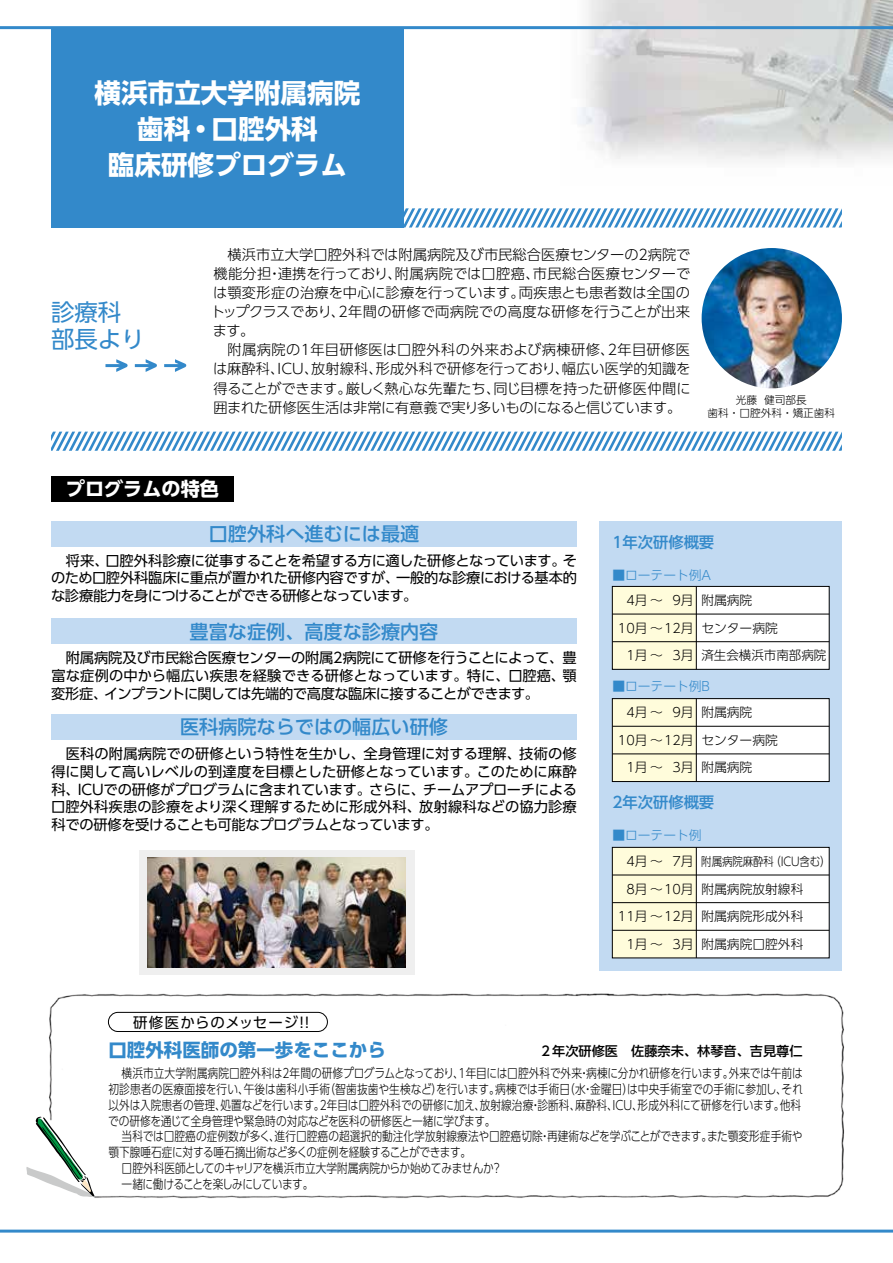
<style>
.page{position:relative;width:893px;height:1263px;background:#fff}
.page>*{position:absolute;margin:0;border:0;box-sizing:border-box;transform-origin:0 0}
.t1{font:700 26.55px/36.2px "UD Shin Go Pr 6";color:#fff;text-align:center}
.t2{font:23.4px/27px "UD Shin Go Pr 6";color:#3389ca}
.t3{font:500 19.2px "UD Shin Go Pr 6";color:#3389ca}
.t4{font:700 19.2px "UD Shin Go Pr 6";color:#fff}
.t5{font:700 18.45px "UD Shin Go Pr 6";color:#3389ca}
.t6{font:500 15.3px "UD Shin Go Pr 6";color:#3389ca}
.t7{font:14.4px "UD Shin Go Pr 6";letter-spacing:.065em;color:#000}
.t8{font:14.25px/17.9px "UD Shin Go Pr 6";letter-spacing:-.03em;color:#000;text-align:justify}
.t9{font:300 14.25px/19.2px "UD Shin Go Pr 6";letter-spacing:-.005em;color:#000;text-align:justify}
.t10{font:500 13.2px "UD Shin Go Pr 6";color:#000}
.t11{font:300 12.75px/15.8px "UD Shin Go Pr 6";color:#000;scale:.84 1}
.t12{font:300 12.75px/27.6px "UD Shin Go Pr 6";color:#000;text-align:right}
.t13{font:300 12.75px "UD Shin Go Pr 6";letter-spacing:-.02em;color:#000;scale:.84 1}
.t14{font:300 12.75px "UD Shin Go Pr 6";letter-spacing:-.03em;color:#000;scale:.84 1}
.t15{font:300 12.75px "UD Shin Go Pr 6";color:#3389ca}
.t16{font:300 12.75px "UD Shin Go Pr 6";letter-spacing:-.05em;color:#000;scale:.84 1}
.t17{font:300 12px "UD Shin Go Pr 6";letter-spacing:-.01em;color:#000;scale:.87 1}
.t18{font:300 10.65px/12.8px "UD Shin Go Pr 6";color:#000;text-align:center}
</style>
<div class="page">
<div style="left:600px;top:521px;width:242px;height:449px;background:#c2daf2"></div>
<img style="left:561px;top:0;width:332px;height:160px">
<img style="left:49px;top:993px;width:795px;height:206px">
<svg style="left:26px;top:1117px;width:69px;height:80px"></svg>
<hr style="left:0;top:1229px;width:893px;height:3px;background:#3389ca">
<svg style="left:404px;top:208px;width:438px;height:19px"></svg>
<svg style="left:51px;top:432px;width:791px;height:19px"></svg>
<hr style="left:0;top:26px;width:893px;height:3px;background:#3389ca">
<div style="left:51px;top:28px;width:353px;height:199px;background:#3389ca"></div>
<div style="left:51px;top:476px;width:183px;height:26px;background:#000"></div>
<div style="left:51px;top:521px;width:526px;height:25px;background:#c2daf2"></div>
<div style="left:51px;top:619px;width:526px;height:25px;background:#c2daf2"></div>
<div style="left:51px;top:714px;width:526px;height:25px;background:#c2daf2"></div>
<div style="left:612px;top:586px;width:85px;height:83px;background:#fffcdb"></div>
<div style="left:696px;top:586px;width:133px;height:83px;background:#fff"></div>
<div style="left:612px;top:586px;width:217px;height:83px;border:1px solid #000"></div>
<hr style="left:612px;top:614px;width:217px;height:1px;background:#000">
<hr style="left:612px;top:641px;width:217px;height:1px;background:#000">
<hr style="left:696px;top:586px;width:1px;height:83px;background:#000">
<div style="left:612px;top:699px;width:85px;height:82px;background:#fffcdb"></div>
<div style="left:696px;top:699px;width:133px;height:82px;background:#fff"></div>
<div style="left:612px;top:698px;width:217px;height:84px;border:1px solid #000"></div>
<hr style="left:612px;top:726px;width:217px;height:1px;background:#000">
<hr style="left:612px;top:754px;width:217px;height:1px;background:#000">
<hr style="left:696px;top:699px;width:1px;height:82px;background:#000">
<div style="left:612px;top:847px;width:85px;height:111px;background:#fffcdb"></div>
<div style="left:696px;top:847px;width:133px;height:111px;background:#fff"></div>
<div style="left:612px;top:847px;width:217px;height:111px;border:1px solid #000"></div>
<hr style="left:612px;top:875px;width:217px;height:1px;background:#000">
<hr style="left:612px;top:902px;width:217px;height:1px;background:#000">
<hr style="left:612px;top:930px;width:217px;height:1px;background:#000">
<hr style="left:696px;top:847px;width:1px;height:111px;background:#000">
<svg style="left:108px;top:1012px;width:220px;height:20px"></svg>
<svg style="left:135px;top:359px;width:22px;height:13px"></svg>
<svg style="left:105px;top:359px;width:23px;height:13px"></svg>
<svg style="left:164px;top:359px;width:22px;height:13px"></svg>
<img style="left:702px;top:248px;width:140px;height:140px;border-radius:70px">
<div style="left:139px;top:850px;width:275px;height:125px;background:#efefef"></div>
<img style="left:148px;top:858px;width:258px;height:110px">
<h1 class="t1" style="left:95px;top:74px;width:267px">横浜市立大学附属病院歯科・口腔外科<br>臨床研修プログラム</h1>
<h2 class="t2" style="left:51px;top:298px;width:95px">診療科部長より</h2>
<p class="t9" style="left:211px;top:244px;width:481px;text-indent:17px">横浜市立大学口腔外科では附属病院及び市民総合医療センターの２病院で機能分担・連携を行っており、附属病院では口腔癌、市民総合医療センターでは顎変形症の治療を中心に診療を行っています。両疾患とも患者数は全国のトップクラスであり、2年間の研修で両病院での高度な研修を行うことが出来ます。</p>
<p class="t9" style="left:213px;top:340px;width:479px;text-indent:15px">附属病院の1年目研修医は口腔外科の外来および病棟研修、2年目研修医は麻酔科、ＩＣＵ、放射線科、形成外科で研修を行っており、幅広い医学的知識を得ることができます。厳しく熱心な先輩たち、同じ目標を持った研修医仲間に囲まれた研修医生活は非常に有意義で実り多いものになると信じています。</p>
<p class="t18" style="left:708px;top:393px;width:129px">光藤 健司部長<br>歯科・口腔外科・矯正歯科</p>
<h3 class="t4" style="left:66px;top:473px;width:155px">プログラムの特色</h3>
<h3 class="t3" style="left:209px;top:518px;width:212px">口腔外科へ進むには最適</h3>
<p class="t8" style="left:51px;top:551px;width:527px">　将来、口腔外科診療に従事することを希望する方に適した研修となっています。そのため口腔外科臨床に重点が置かれた研修内容ですが、一般的な診療における基本的な診療能力を身につけることができる研修となっています。</p>
<h3 class="t3" style="left:190px;top:616px;width:250px">豊富な症例、高度な診療内容</h3>
<p class="t8" style="left:51px;top:648px;width:527px">　附属病院及び市民総合医療センターの附属2病院にて研修を行うことによって、豊富な症例の中から幅広い疾患を経験できる研修となっています。特に、口腔癌、顎変形症、インプラントに関しては先端的で高度な臨床に接することができます。</p>
<h3 class="t3" style="left:180px;top:711px;width:269px">医科病院ならではの幅広い研修</h3>
<p class="t8" style="left:51px;top:744px;width:527px">　医科の附属病院での研修という特性を生かし、全身管理に対する理解、技術の修得に関して高いレベルの到達度を目標とした研修となっています。このために麻酔科、ICUでの研修がプログラムに含まれています。さらに、チームアプローチによる口腔外科疾患の診療をより深く理解するために形成外科、放射線科などの協力診療科での研修を受けることも可能なプログラムとなっています。</p>
<p class="t7" style="left:133px;top:1010px;width:183px">研修医からのメッセージ！！</p>
<p class="t6" style="left:612px;top:529px;width:103px">1年次研修概要</p>
<p class="t15" style="left:612px;top:564px;width:100px">■ローテート例A</p>
<p class="t12" style="left:618px;top:586px;width:77px">4月～ 9月<br>10月～12月<br>1月～　3月</p>
<p class="t12" style="left:701px;top:586px;width:127px;text-align:left">附属病院<br>センター病院<br>済生会横浜市南部病院</p>
<p class="t15" style="left:612px;top:676px;width:99px">■ローテート例B</p>
<p class="t12" style="left:618px;top:698px;width:77px">4月～ 9月<br>10月～12月<br>1月～　3月</p>
<p class="t12" style="left:701px;top:698px;width:78px;text-align:left">附属病院<br>センター病院附属病院</p>
<p class="t6" style="left:612px;top:790px;width:103px">2年次研修概要</p>
<p class="t15" style="left:612px;top:825px;width:91px">■ローテート例</p>
<p class="t12" style="left:618px;top:847px;width:77px">4月～ 7月<br>8月～10月<br>11月～12月<br>1月～　3月</p>
<p class="t17" style="left:701px;top:852px;width:150px">附属病院麻酔科（ICU含む）</p>
<p class="t12" style="left:701px;top:874px;width:104px;text-align:justify">附属病院放射線科附属病院形成外科附属病院口腔外科</p>
<p class="t5" style="left:108px;top:1035px;width:279px">口腔外科医師の第一歩をここから</p>
<p class="t11" style="left:108px;top:1065px;width:829px;text-indent:13px">横浜市立大学附属病院口腔外科は2年間の研修プログラムとなっており、1年目には口腔外科で外来・病棟に分かれ研修を行います。外来では午前は初診患者の医療面接を行い、午後は歯科小手術（智歯抜歯や生検など）を行います。病棟では手術日（水・金曜日）は中央手術室での手術に参加し、それ以外は入院患者の管理、処置などを行います。2年目は口腔外科での研修に加え、放射線治療・診断科、麻酔科、ICU、形成外科にて研修を行います。他科での研修を通じて全身管理や緊急時の対応などを医科の研修医と一緒に学びます。</p>
<p class="t11" style="left:122px;top:1128px;width:812px">当科では口腔癌の症例数が多く、進行口腔癌の超選択的動注化学放射線療法や口腔癌切除・再建術などを学ぶことができます。また顎変形症手術や</p>
<p class="t14" style="left:108px;top:1142px;width:433px">顎下腺唾石症に対する唾石摘出術など多くの症例を経験することができます。</p>
<p class="t13" style="left:122px;top:1158px;width:454px">口腔外科医師としてのキャリアを横浜市立大学附属病院からか始めてみませんか？</p>
<p class="t16" style="left:122px;top:1173px;width:230px">一緒に働けることを楽しみにしています。</p>
<p class="t10" style="left:539px;top:1040px;width:265px">２年次研修医　佐藤奈未、林琴音、吉見尊仁</p>
</div>
